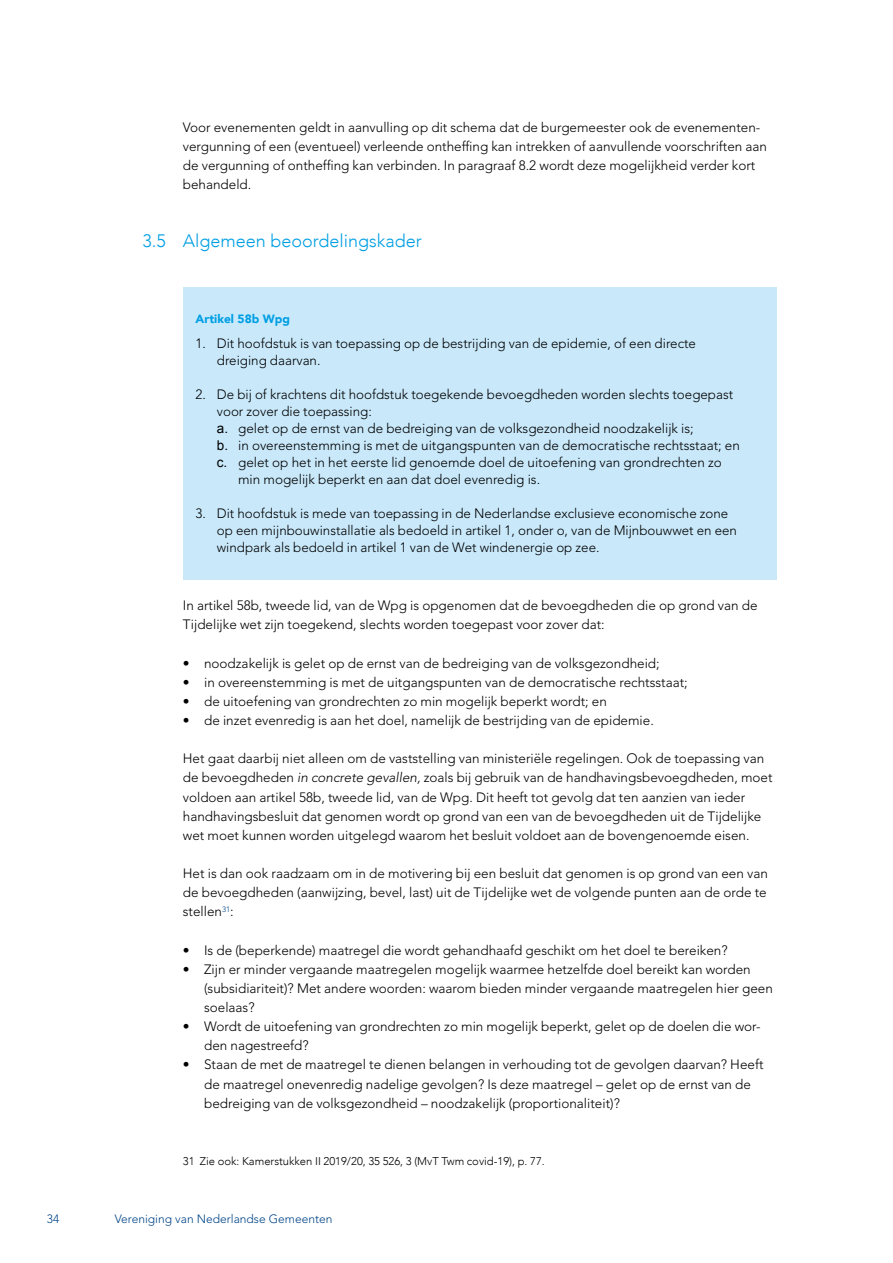
<style>
.page{position:relative;width:893px;height:1263px;background:#fff}
.page>*{position:absolute;margin:0;border:0;box-sizing:border-box;transform-origin:0 0}
.t1{font:300 18px "Avenir";color:#009fe3}
.t2{font:300 13.5px/19.2px "Avenir LT Std";color:#000}
.t3{font:300 12px "Avenir LT Std";color:#048}
.t4{font:900 12px "Avenir";color:#009fe3}
.t5{font:300 11.25px "Avenir";color:#000}
.s1{font-family:"Arial";font-weight:400}
.s2{font-style:italic}
</style>
<div class="page">
<div style="left:183px;top:287px;width:594px;height:293px;background:#c9e9fb"></div>
<p class="t2" style="left:183px;top:118px;width:586px">Voor evenementen geldt in aanvulling op dit schema dat de burgemeester ook de evenementen&shy;vergunning of een (eventueel) verleende ontheffing kan intrekken of aanvullende voorschriften aan de vergunning of ontheffing kan verbinden. In paragraaf 8.2 wordt deze mogelijkheid verder kort behandeld.</p>
<h1 class="t1" style="left:142px;top:230px;width:281px">3.5 Algemeen beoordelingskader</h1>
<p class="t4" style="left:196px;top:308px;width:96px">Artikel 58b Wpg</p>
<p class="t2" style="left:217px;top:335px;width:481px;line-height:17px;text-indent:-21px">1. Dit hoofdstuk is van toepassing op de bestrijding van de epidemie, of een directe dreiging daarvan.</p>
<p class="t2" style="left:196px;top:385px;width:539px">2. De bij of krachtens dit hoofdstuk toegekende bevoegdheden worden slechts toegepast</p>
<p class="t2" style="left:217px;top:402px;width:156px">voor zover die toepassing:</p>
<p class="t2" style="left:217px;top:419px;width:478px"><span class="s1">a.</span> gelet op de ernst van de bedreiging van de volksgezondheid noodzakelijk is;</p>
<p class="t2" style="left:217px;top:436px;width:524px"><span class="s1">b.</span> in overeenstemming is met de uitgangspunten van de democratische rechtsstaat; en</p>
<p class="t2" style="left:217px;top:453px;width:506px"><span class="s1">c.</span> gelet op het in het eerste lid genoemde doel de uitoefening van grondrechten zo</p>
<p class="t2" style="left:238px;top:470px;width:304px">min mogelijk beperkt en aan dat doel evenredig is.</p>
<p class="t2" style="left:217px;top:505px;width:522px;line-height:17px;text-indent:-21px">3. Dit hoofdstuk is mede van toepassing in de Nederlandse exclusieve economische zone op een mijnbouwinstallatie als bedoeld in artikel 1, onder o, van de Mijnbouwwet en een windpark als bedoeld in artikel 1 van de Wet windenergie op zee.</p>
<p class="t2" style="left:183px;top:596px;width:576px">In artikel 58b, tweede lid, van de Wpg is opgenomen dat de bevoegdheden die op grond van de<br>Tijdelijke wet zijn toegekend, slechts worden toegepast voor zover dat:</p>
<p class="t2" style="left:183px;top:653px;width:478px">• noodzakelijk is gelet op de ernst van de bedreiging van de volksgezondheid;</p>
<p class="t2" style="left:183px;top:672px;width:506px">• in overeenstemming is met de uitgangspunten van de democratische rechtsstaat;</p>
<p class="t2" style="left:183px;top:692px;width:426px">• de uitoefening van grondrechten zo min mogelijk beperkt wordt; en</p>
<p class="t2" style="left:183px;top:711px;width:472px">• de inzet evenredig is aan het doel, namelijk de bestrijding van de epidemie.</p>
<p class="t2" style="left:183px;top:749px;width:591px">Het gaat daarbij niet alleen om de vaststelling van ministeriële regelingen. Ook de toepassing van de bevoegdheden <span class="s2">in concrete gevallen,</span> zoals bij gebruik van de handhavingsbevoegdheden, moet voldoen aan artikel 58b, tweede lid, van de Wpg. Dit heeft tot gevolg dat ten aanzien van ieder handhavingsbesluit dat genomen wordt op grond van een van de bevoegdheden uit de Tijdelijke wet moet kunnen worden uitgelegd waarom het besluit voldoet aan de bovengenoemde eisen.</p>
<p class="t2" style="left:183px;top:864px;width:586px;text-align:justify">Het is dan ook raadzaam om in de motivering bij een besluit dat genomen is op grond van een van de bevoegdheden (aanwijzing, bevel, last) uit de Tijdelijke wet de volgende punten aan de orde te stellen<sup>31</sup>:</p>
<p class="t2" style="left:183px;top:940px;width:546px">• Is de (beperkende) maatregel die wordt gehandhaafd geschikt om het doel te bereiken?</p>
<p class="t2" style="left:204px;top:959px;width:570px;text-indent:-21px">• Zijn er minder vergaande maatregelen mogelijk waarmee hetzelfde doel bereikt kan worden (subsidiariteit)? Met andere woorden: waarom bieden minder vergaande maatregelen hier geen soelaas?</p>
<p class="t2" style="left:204px;top:1017px;width:558px;text-indent:-21px">• Wordt de uitoefening van grondrechten zo min mogelijk beperkt, gelet op de doelen die wor&shy;den nagestreefd?</p>
<p class="t2" style="left:204px;top:1055px;width:561px;text-indent:-21px">• Staan de met de maatregel te dienen belangen in verhouding tot de gevolgen daarvan? Heeft de maatregel onevenredig nadelige gevolgen? Is deze maatregel – gelet op de ernst van de bedreiging van de volksgezondheid – noodzakelijk (proportionaliteit)?</p>
<p class="t5" style="left:183px;top:1155px;width:363px">31 Zie ook: Kamerstukken II 2019/20, 35 526, 3 (MvT Twm covid-19), p. 77.</p>
<p class="t3" style="left:47px;top:1211px;width:14px">34</p>
<p class="t3" style="left:115px;top:1211px;width:219px">Vereniging van Nederlandse Gemeenten</p>
</div>
